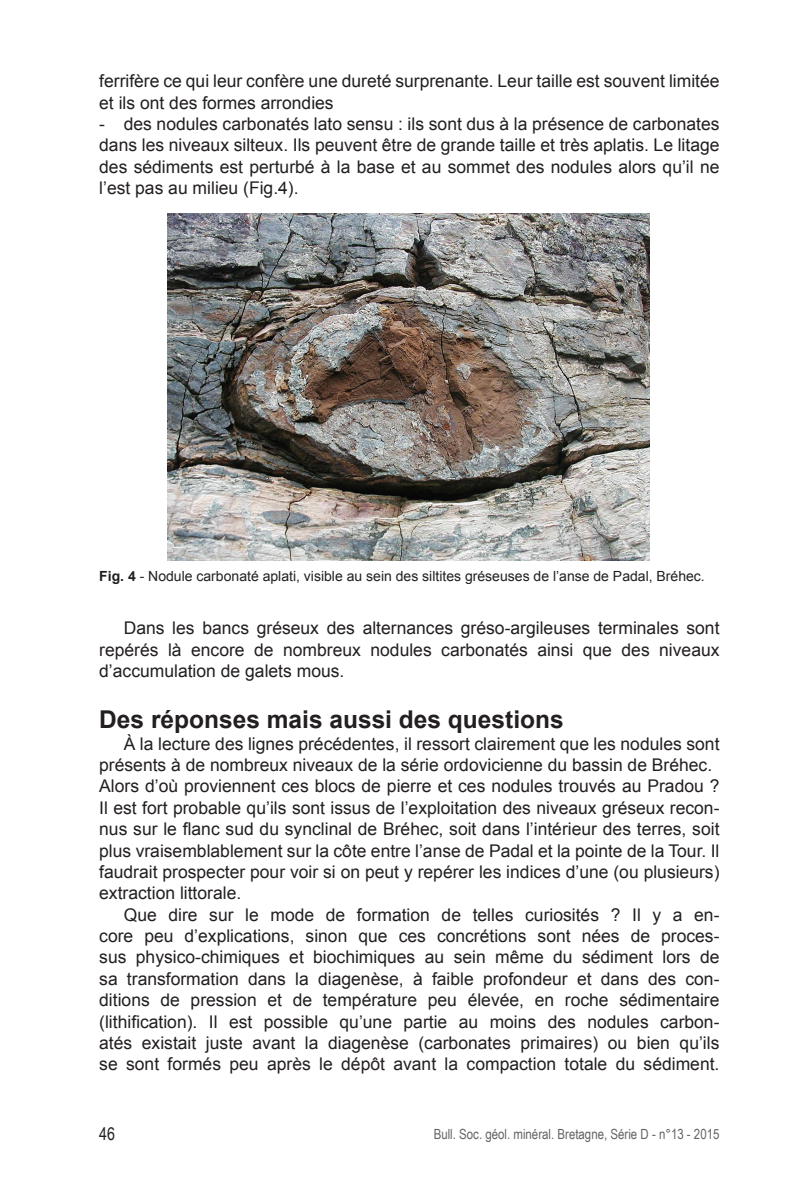
<style>
.page{position:relative;width:794px;height:1191px;background:#fff}
.page>*{position:absolute;margin:0;border:0;box-sizing:border-box;transform-origin:0 0}
.t1{font:700 24.5px "Arial";color:#231f20}
.t2{font:17.5px/21.3px "Arial";color:#231f20;text-align:justify}
.t3{font:17.5px "Arial Narrow";color:#231f20}
.t4{font:14px "Arial";color:#231f20}
.t5{font:14px "Arial Narrow";color:#636366}
.s1{font-weight:700}
</style>
<div class="page">
<img style="left:168px;top:213px;width:481px;height:348px">
<p class="t2" style="left:99px;top:71px;width:622px">ferrifère ce qui leur confère une dureté surprenante. Leur taille est souvent limitée et ils ont des formes arrondies</p>
<p class="t2" style="left:99px;top:113px;width:622px">- des nodules carbonatés lato sensu : ils sont dus à la présence de carbonates dans les niveaux silteux. Ils peuvent être de grande taille et très aplatis. Le litage des sédiments est perturbé à la base et au sommet des nodules alors qu’il ne l’est pas au milieu (Fig.4).</p>
<p class="t4" style="left:99px;top:567px;width:607px"><span class="s1">Fig. 4</span> - Nodule carbonaté aplati, visible au sein des siltites gréseuses de l’anse de Padal, Bréhec.</p>
<p class="t2" style="left:99px;top:617px;width:622px;text-indent:24px">Dans les bancs gréseux des alternances gréso-argileuses terminales sont repérés là encore de nombreux nodules carbonatés ainsi que des niveaux d’accumulation de galets mous.</p>
<p class="t1" style="left:99px;top:703px;width:466px">Des réponses mais aussi des questions</p>
<p class="t2" style="left:99px;top:733px;width:622px;text-indent:24px">À la lecture des lignes précédentes, il ressort clairement que les nodules sont présents à de nombreux niveaux de la série ordovicienne du bassin de Bréhec.</p>
<p class="t2" style="left:99px;top:775px;width:622px">Alors d’où proviennent ces blocs de pierre et ces nodules trouvés au Pradou ?<br>Il est fort probable qu’ils sont issus de l’exploitation des niveaux gréseux recon&shy;nus sur le flanc sud du synclinal de Bréhec, soit dans l’intérieur des terres, soit plus vraisemblablement sur la côte entre l’anse de Padal et la pointe de la Tour. Il faudrait prospecter pour voir si on peut y repérer les indices d’une (ou plusieurs) extraction littorale.</p>
<p class="t2" style="left:99px;top:904px;width:622px;text-indent:24px">Que dire sur le mode de formation de telles curiosités ? Il y a en&shy;core peu d’explications, sinon que ces concrétions sont nées de proces&shy;sus physico-chimiques et biochimiques au sein même du sédiment lors de sa transformation dans la diagenèse, à faible profondeur et dans des con&shy;ditions de pression et de température peu élevée, en roche sédimentaire (lithification). Il est possible qu’une partie au moins des nodules carbon&shy;atés existait juste avant la diagenèse (carbonates primaires) ou bien qu’ils se sont formés peu après le dépôt avant la compaction totale du sédiment.</p>
<p class="t3" style="left:99px;top:1121px;width:17px">46</p>
<p class="t5" style="left:434px;top:1124px;width:287px">Bull. Soc. géol. minéral. Bretagne, Série D - n°13 - 2015</p>
</div>
